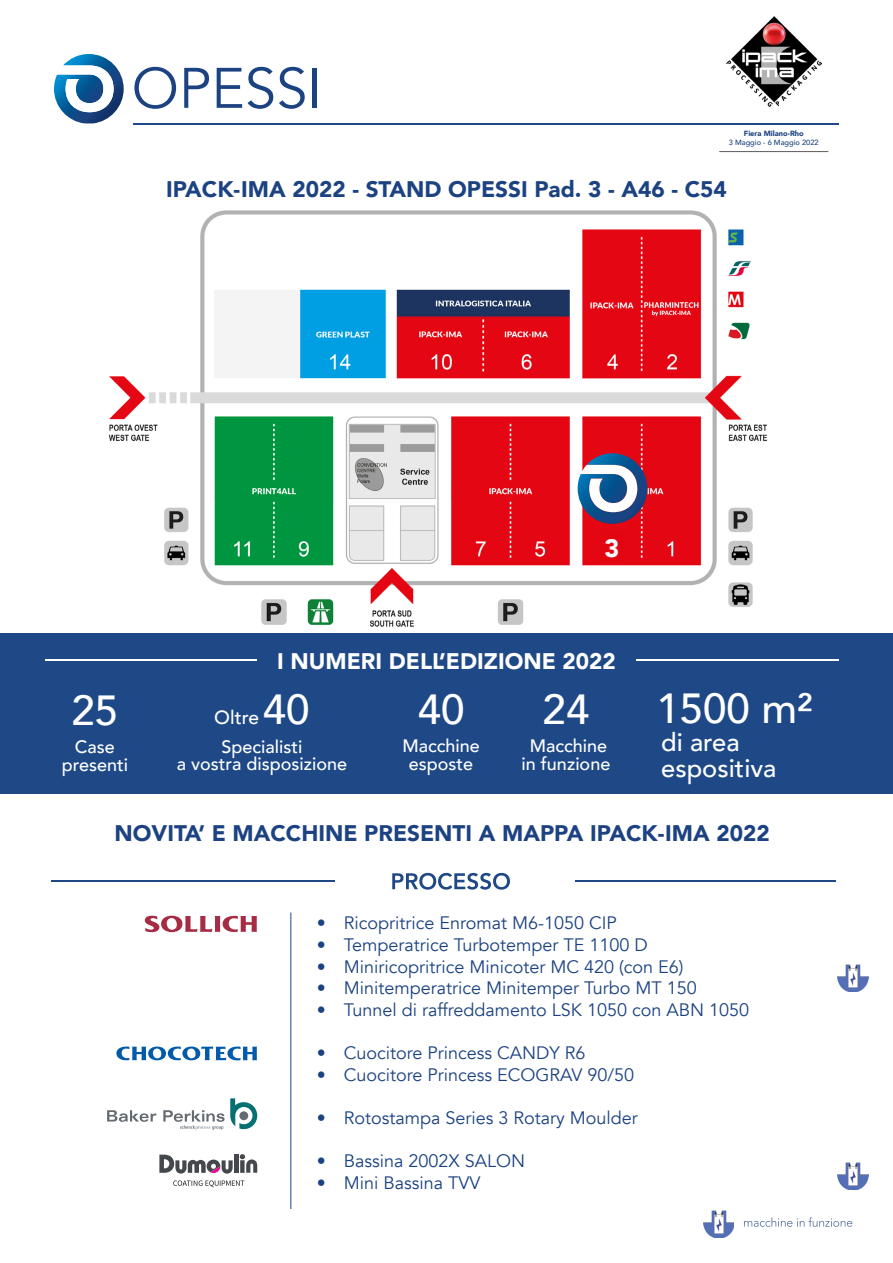
<style>
.page{position:relative;width:893px;height:1263px;background:#fff}
.page>*{position:absolute;margin:0;border:0;box-sizing:border-box;transform-origin:0 0}
.t1{font:500 42px "Avenir";color:#fff}
.t2{font:500 25.5px "Avenir";color:#fff}
.t3{font:900 25.05px "Avenir";color:#fff}
.t4{font:900 22.5px "Avenir";color:#1c4282}
.t5{font:900 22.5px "Avenir";color:#fff}
.t6{font:500 19.05px "Avenir";color:#fff}
.t7{font:18px "Avenir";color:#1b4281}
.t8{font:500 18px "Avenir";color:#fff}
.t9{font:500 7.5px "Avenir";color:#1b4281}
.t10{font:900 7.5px "Avenir";color:#1b4281}
.s1{font-size:42px}
</style>
<div class="page">
<img style="left:109px;top:210px;width:658px;height:417px">
<div style="left:601px;top:532px;width:24px;height:30px;background:#e20613"></div>
<div style="left:0;top:633px;width:893px;height:160px;background:#1e4986"></div>
<hr style="left:133px;top:124px;width:706px;height:1px;background:#1e4986">
<img style="left:726px;top:16px;width:96px;height:91px">
<svg style="left:134px;top:67px;width:42px;height:42px"></svg>
<svg style="left:184px;top:68px;width:25px;height:40px"></svg>
<svg style="left:217px;top:68px;width:25px;height:40px"></svg>
<svg style="left:248px;top:67px;width:25px;height:42px"></svg>
<svg style="left:279px;top:67px;width:26px;height:42px"></svg>
<hr style="left:313px;top:68px;width:4px;height:40px;background:#1b4281">
<svg style="left:54px;top:54px;width:70px;height:69px"></svg>
<svg style="left:719px;top:151px;width:109px;height:1px"></svg>
<div style="left:106px;top:446px;width:49px;height:16px;background:#fff"></div>
<hr style="left:46px;top:659px;width:793px;height:2px;background:#fff">
<div style="left:257px;top:647px;width:379px;height:22px;background:#1e4986"></div>
<hr style="left:51px;top:880px;width:785px;height:2px;background:#1e4986">
<div style="left:335px;top:867px;width:239px;height:44px;background:#fff"></div>
<svg style="left:392px;top:873px;width:118px;height:17px"></svg>
<svg style="left:744px;top:1217px;width:108px;height:10px"></svg>
<img style="left:704px;top:1210px;width:30px;height:28px">
<svg style="left:116px;top:1046px;width:141px;height:14px"></svg>
<svg style="left:145px;top:915px;width:112px;height:17px"></svg>
<svg style="left:107px;top:1110px;width:49px;height:12px"></svg>
<svg style="left:163px;top:1098px;width:94px;height:32px"></svg>
<svg style="left:159px;top:1154px;width:74px;height:19px"></svg>
<div style="left:234px;top:1155px;width:5px;height:18px;background:#44484c"></div>
<svg style="left:240px;top:1154px;width:17px;height:19px"></svg>
<svg style="left:173px;top:1180px;width:71px;height:7px"></svg>
<img style="left:838px;top:964px;width:30px;height:28px">
<img style="left:838px;top:1162px;width:30px;height:28px">
<hr style="left:290px;top:913px;width:1px;height:296px;background:#1e4986">
<svg style="left:578px;top:453px;width:69px;height:71px"></svg>
<p class="t10" style="left:744px;top:127px;width:61px">Fiera Milano-Rho</p>
<p class="t9" style="left:729px;top:136px;width:92px">3 Maggio - 6 Maggio 2022</p>
<p class="t4" style="left:166px;top:170px;width:562px">IPACK-IMA 2022 - STAND OPESSI Pad. 3 - A46 - C54</p>
<p class="t3" style="left:604px;top:527px;width:16px">3</p>
<p class="t1" style="left:71px;top:674px;width:48px">25</p>
<p class="t8" style="left:75px;top:732px;width:42px">Case</p>
<p class="t8" style="left:62px;top:749px;width:68px">presenti</p>
<p class="t5" style="left:277px;top:642px;width:340px">I NUMERI DELL’EDIZIONE 2022</p>
<p class="t6" style="left:214px;top:701px;width:97px">Oltre <span class="s1">40</span></p>
<p class="t8" style="left:221px;top:731px;width:82px">Specialisti</p>
<p class="t8" style="left:177px;top:748px;width:172px">a vostra disposizione</p>
<p class="t1" style="left:418px;top:673px;width:48px">40</p>
<p class="t8" style="left:402px;top:731px;width:79px">Macchine</p>
<p class="t8" style="left:409px;top:748px;width:66px">esposte</p>
<p class="t1" style="left:543px;top:673px;width:48px">24</p>
<p class="t8" style="left:530px;top:731px;width:79px">Macchine</p>
<p class="t8" style="left:522px;top:748px;width:90px">in funzione</p>
<p class="t1" style="left:656px;top:672px;width:158px">1500 m²</p>
<p class="t2" style="left:661px;top:720px;width:80px">di area</p>
<p class="t2" style="left:661px;top:746px;width:117px">espositiva</p>
<p class="t4" style="left:115px;top:814px;width:657px">NOVITA’ E MACCHINE PRESENTI A MAPPA IPACK-IMA 2022</p>
<p class="t7" style="left:317px;top:912px;width:302px">• Ricopritrice Enromat M6-1050 CIP</p>
<p class="t7" style="left:317px;top:934px;width:332px">• Temperatrice Turbotemper TE 1100 D</p>
<p class="t7" style="left:317px;top:956px;width:368px">• Miniricopritrice Minicoter MC 420 (con E6)</p>
<p class="t7" style="left:317px;top:977px;width:381px">• Minitemperatrice Minitemper Turbo MT 150</p>
<p class="t7" style="left:317px;top:999px;width:434px">• Tunnel di raffreddamento LSK 1050 con ABN 1050</p>
<p class="t7" style="left:317px;top:1042px;width:270px">• Cuocitore Princess CANDY R6</p>
<p class="t7" style="left:317px;top:1064px;width:319px">• Cuocitore Princess ECOGRAV 90/50</p>
<p class="t7" style="left:317px;top:1107px;width:322px">• Rotostampa Series 3 Rotary Moulder</p>
<p class="t7" style="left:317px;top:1150px;width:210px">• Bassina 2002X SALON</p>
<p class="t7" style="left:317px;top:1172px;width:165px">• Mini Bassina TVV</p>
</div>
